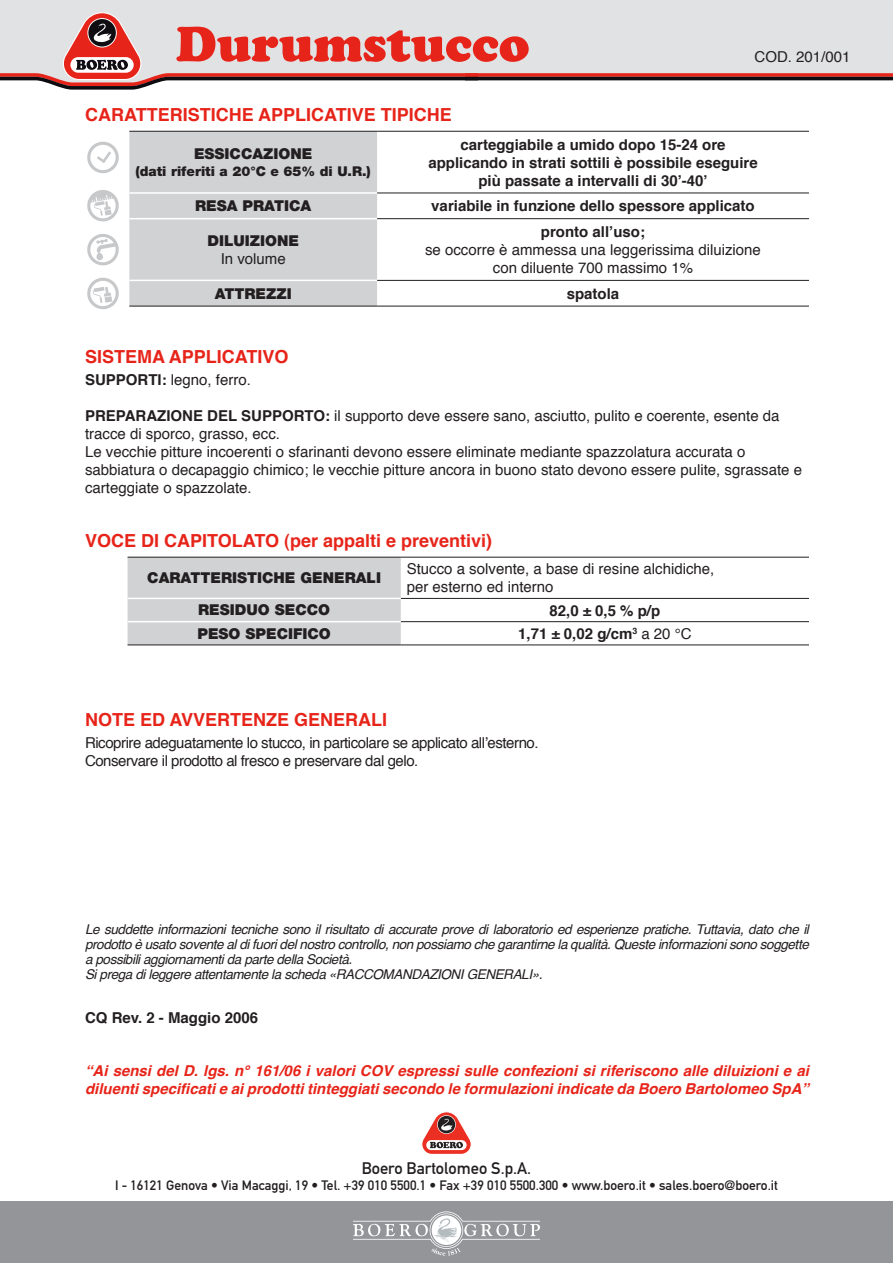
<style>
.page{position:relative;width:893px;height:1263px;background:#fff}
.page>*{position:absolute;margin:0;border:0;box-sizing:border-box;transform-origin:0 0}
.t1{font:900 51px "Cooper";color:#e72419}
.t2{font:700 18px "Helvetica";color:#e72419}
.t3{font:16.5px "DIN Mittelschrift Std";color:#231f20}
.t4{font:15px/18px "Helvetica";color:#231f20}
.t5{font:700 15px/18px "Helvetica";color:#231f20;text-align:center}
.t6{font:italic 700 15px/18px "Helvetica";color:#e72419}
.t7{font:15px/18px "Helvetica";letter-spacing:-.03em;color:#231f20}
.t8{font:900 15px "Helvetica Neue LT Std";color:#231f20}
.t9{font:italic 13.5px/15px "Helvetica";letter-spacing:-.03em;color:#231f20}
.t10{font:13.5px "DIN Mittelschrift Std";color:#231f20}
.t11{font:900 13.5px "Helvetica Neue LT Std";color:#231f20}
.s1{font-weight:700}
.s2{font-weight:400}
</style>
<div class="page">
<div style="left:0;top:0;width:893px;height:12px;background:#e1e2e4"></div>
<svg style="left:0;top:12px;width:893px;height:78px;background:#d9cbcc"></svg>
<svg style="left:421px;top:1111px;width:51px;height:43px"></svg>
<div style="left:0;top:1201px;width:893px;height:62px;background:#939598"></div>
<svg style="left:353px;top:1211px;width:187px;height:45px"></svg>
<div style="left:129px;top:132px;width:248px;height:174px;background:#d1d2d4"></div>
<hr style="left:377px;top:193px;width:432px;height:1px;background:#231f20">
<hr style="left:377px;top:218px;width:432px;height:1px;background:#231f20">
<hr style="left:377px;top:280px;width:432px;height:1px;background:#231f20">
<hr style="left:129px;top:306px;width:248px;height:1px;background:#231f20">
<hr style="left:377px;top:306px;width:432px;height:1px;background:#231f20">
<hr style="left:129px;top:131px;width:248px;height:1px;background:#231f20">
<hr style="left:377px;top:131px;width:432px;height:1px;background:#231f20">
<hr style="left:129px;top:192px;width:248px;height:2px;background:#fff">
<hr style="left:129px;top:218px;width:248px;height:1px;background:#fff">
<hr style="left:129px;top:280px;width:248px;height:1px;background:#fff">
<div style="left:128px;top:558px;width:273px;height:86px;background:#d1d2d4"></div>
<hr style="left:401px;top:598px;width:408px;height:1px;background:#231f20">
<hr style="left:401px;top:621px;width:408px;height:1px;background:#231f20">
<hr style="left:128px;top:644px;width:273px;height:1px;background:#231f20">
<hr style="left:401px;top:644px;width:408px;height:1px;background:#231f20">
<hr style="left:128px;top:557px;width:273px;height:1px;background:#231f20">
<hr style="left:401px;top:557px;width:408px;height:1px;background:#231f20">
<hr style="left:128px;top:598px;width:273px;height:1px;background:#fff">
<hr style="left:128px;top:621px;width:273px;height:1px;background:#fff">
<svg style="left:87px;top:190px;width:32px;height:32px"></svg>
<svg style="left:87px;top:277px;width:32px;height:33px"></svg>
<svg style="left:87px;top:234px;width:32px;height:32px"></svg>
<svg style="left:87px;top:141px;width:32px;height:33px"></svg>
<h1 class="t1" style="left:176px;top:14px;width:355px">Durumstucco</h1>
<p class="t4" style="left:755px;top:48px;width:97px">COD. 201/001</p>
<p class="t2" style="left:85px;top:100px;width:368px">CARATTERISTICHE APPLICATIVE TIPICHE</p>
<p class="t8" style="left:194px;top:145px;width:120px">ESSICCAZIONE</p>
<p class="t11" style="left:136px;top:163px;width:237px">(dati riferiti a 20°C e 65% di U.R.)</p>
<p class="t5" style="left:428px;top:136px;width:331px">carteggiabile a umido dopo 15-24 ore applicando in strati sottili è possibile eseguire più passate a intervalli di 30’-40’</p>
<p class="t8" style="left:195px;top:197px;width:118px">RESA PRATICA</p>
<p class="t5" style="left:431px;top:197px;width:325px">variabile in funzione dello spessore applicato</p>
<p class="t8" style="left:207px;top:232px;width:93px">DILUIZIONE</p>
<p class="t4" style="left:221px;top:250px;width:67px">In volume</p>
<p class="t5" style="left:541px;top:223px;width:106px">pronto all’uso;</p>
<p class="t4" style="left:425px;top:241px;width:337px;text-align:center">se occorre è ammessa una leggerissima diluizione con diluente 700 massimo 1%</p>
<p class="t8" style="left:215px;top:284px;width:79px">ATTREZZI</p>
<p class="t5" style="left:567px;top:285px;width:54px">spatola</p>
<p class="t2" style="left:85px;top:342px;width:205px">SISTEMA APPLICATIVO</p>
<p class="t4" style="left:85px;top:372px;width:167px"><span class="s1">SUPPORTI:</span> legno, ferro.</p>
<p class="t4" style="left:85px;top:408px;width:719px"><span class="s1">PREPARAZIONE DEL SUPPORTO:</span> il supporto deve essere sano, asciutto, pulito e coerente, esente da tracce di sporco, grasso, ecc.<br>Le vecchie pitture incoerenti o sfarinanti devono essere eliminate mediante spazzolatura accurata o sabbiatura o decapaggio chimico; le vecchie pitture ancora in buono stato devono essere pulite, sgrassate e carteggiate o spazzolate.</p>
<p class="t2" style="left:85px;top:526px;width:409px">VOCE DI CAPITOLATO (per appalti e preventivi)</p>
<p class="t8" style="left:147px;top:569px;width:235px">CARATTERISTICHE GENERALI</p>
<p class="t4" style="left:407px;top:561px;width:309px">Stucco a solvente, a base di resine alchidiche, per esterno ed interno</p>
<p class="t8" style="left:198px;top:601px;width:133px">RESIDUO SECCO</p>
<p class="t5" style="left:549px;top:602px;width:112px">82,0 ± 0,5 % p/p</p>
<p class="t8" style="left:197px;top:624px;width:135px">PESO SPECIFICO</p>
<p class="t5" style="left:518px;top:625px;width:175px">1,71 ± 0,02 g/cm<sup>3</sup> <span class="s2">a 20 °C</span></p>
<p class="t2" style="left:85px;top:705px;width:304px">NOTE ED AVVERTENZE GENERALI</p>
<p class="t7" style="left:85px;top:734px;width:455px">Ricoprire adeguatamente lo stucco, in particolare se applicato all’esterno.<br>Conservare il prodotto al fresco e preservare dal gelo.</p>
<p class="t9" style="left:85px;top:922px;width:725px">Le suddette informazioni tecniche sono il risultato di accurate prove di laboratorio ed esperienze pratiche. Tuttavia, dato che il prodotto è usato sovente al di fuori del nostro controllo, non possiamo che garantirne la qualità. Queste informazioni sono soggette a possibili aggiornamenti da parte della Società.<br>Si prega di leggere attentamente la scheda «RACCOMANDAZIONI GENERALI».</p>
<p class="t5" style="left:85px;top:1009px;width:175px">CQ Rev. 2 - Maggio 2006</p>
<p class="t6" style="left:85px;top:1062px;width:725px">“Ai sensi del D. lgs. n° 161/06 i valori COV espressi sulle confezioni si riferiscono alle diluizioni e ai diluenti specificati e ai prodotti tinteggiati secondo le formulazioni indicate da Boero Bartolomeo SpA”</p>
<p class="t3" style="left:362px;top:1159px;width:171px">Boero Bartolomeo S.p.A.</p>
<p class="t10" style="left:115px;top:1178px;width:664px">I - 16121 Genova • Via Macaggi, 19 • Tel. +39 010 5500.1 • Fax +39 010 5500.300 • www.boero.it • sales.boero@boero.it</p>
</div>
